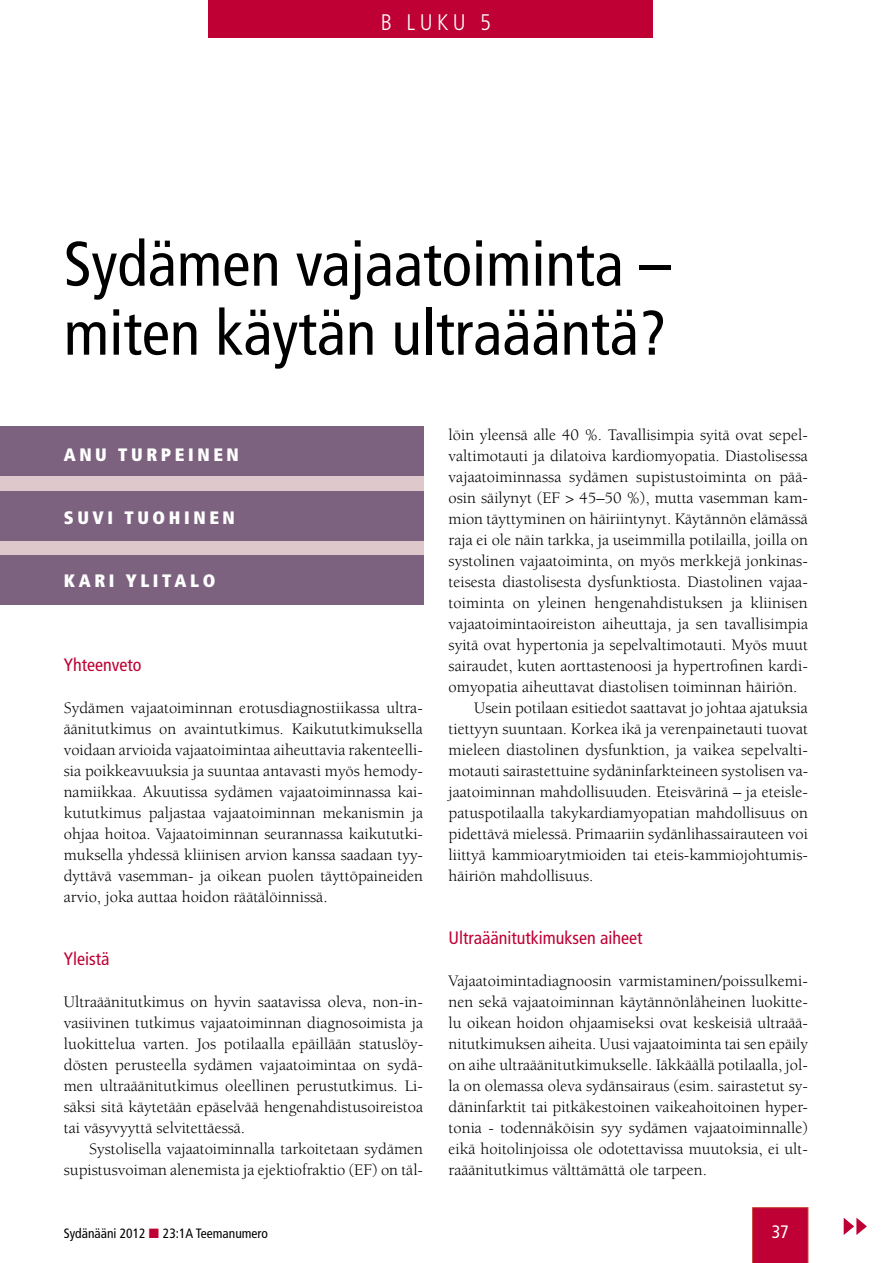
<style>
.page{position:relative;width:893px;height:1263px;background:#fff}
.page>*{position:absolute;margin:0;border:0;box-sizing:border-box;transform-origin:0 0}
.t1{font:condensed 63px/69px "Frutiger";color:#000}
.t2{font:300 condensed 22.5px "Frutiger";color:#fff}
.t3{font:condensed 18px "Frutiger";color:#be0034}
.t4{font:900 condensed 18px "Frutiger";letter-spacing:.2em;color:#fff}
.t5{font:condensed 18px "Frutiger";color:#fff}
.t6{font:16.5px/21px "Berkeley";color:#000;text-align:justify}
.t7{font:condensed 13.5px "Frutiger";color:#000}
.s1{color:#be0034}
</style>
<div class="page">
<div style="left:753px;top:1208px;width:55px;height:55px;background:#be0034"></div>
<div style="left:208px;top:0;width:445px;height:38px;background:#be0034"></div>
<div style="left:0;top:461px;width:423px;height:136px;background:#dec8cc"></div>
<div style="left:0;top:427px;width:423px;height:49px;background:#7d627f"></div>
<div style="left:0;top:492px;width:423px;height:49px;background:#7d627f"></div>
<div style="left:0;top:556px;width:423px;height:49px;background:#7d627f"></div>
<svg style="left:844px;top:1218px;width:23px;height:17px"></svg>
<h2 class="t2" style="left:381px;top:9px;width:112px">B LUKU 5</h2>
<h1 class="t1" style="left:64px;top:230px;width:608px">Sydämen vajaatoiminta – miten käytän ultraääntä?</h1>
<p class="t4" style="left:64px;top:444px;width:177px">ANU TURPEINEN</p>
<p class="t4" style="left:64px;top:507px;width:173px">SUVI TUOHINEN</p>
<p class="t4" style="left:64px;top:570px;width:153px">KARI YLITA LO</p>
<p class="t3" style="left:64px;top:654px;width:79px">Yhteenveto</p>
<p class="t6" style="left:64px;top:698px;width:361px">Sydämen vajaatoiminnan erotusdiagnostiikassa ultra&shy;äänitutkimus on avaintutkimus. Kaikututkimuksella voidaan arvioida vajaatoimintaa aiheuttavia rakenteelli&shy;sia poikkeavuuksia ja suuntaa antavasti myös hemody&shy;namiikkaa. Akuutissa sydämen vajaatoiminnassa kai&shy;kututkimus paljastaa vajaatoiminnan mekanismin ja ohjaa hoitoa. Vajaatoiminnan seurannassa kaikututki&shy;muksella yhdessä kliinisen arvion kanssa saadaan tyy&shy;dyttävä vasemman- ja oikean puolen täyttöpaineiden arvio, joka auttaa hoidon räätälöinnissä.</p>
<p class="t3" style="left:64px;top:948px;width:47px">Yleistä</p>
<p class="t6" style="left:64px;top:992px;width:361px">Ultraäänitutkimus on hyvin saatavissa oleva, non-in&shy;vasiivinen tutkimus vajaatoiminnan diagnosoimista ja luokittelua varten. Jos potilaalla epäillään statuslöy&shy;dösten perusteella sydämen vajaatoimintaa on sydä&shy;men ultraäänitutkimus oleellinen perustutkimus. Li&shy;säksi sitä käytetään epäselvää hengenahdistusoireistoa tai väsyvyyttä selvitettäessä.</p>
<p class="t6" style="left:64px;top:1139px;width:361px;text-align:right">Systolisella vajaatoiminnalla tarkoitetaan sydämen supistusvoiman alenemista ja ejektiofraktio (EF) on täl-</p>
<p class="t6" style="left:449px;top:425px;width:361px">löin yleensä alle 40 %. Tavallisimpia syitä ovat sepel-</p>
<p class="t6" style="left:449px;top:446px;width:361px">valtimotauti ja dilatoiva kardiomyopatia. Diastolisessa</p>
<p class="t6" style="left:449px;top:467px;width:361px">vajaatoiminnassa sydämen supistustoiminta on pää-</p>
<p class="t6" style="left:449px;top:488px;width:361px">osin säilynyt (EF &gt; 45–50 %), mutta vasemman kam-</p>
<p class="t6" style="left:449px;top:509px;width:361px">mion täyttyminen on häiriintynyt. Käytännön elämässä</p>
<p class="t6" style="left:449px;top:530px;width:361px">raja ei ole näin tarkka, ja useimmilla potilailla, joilla on</p>
<p class="t6" style="left:449px;top:551px;width:361px">systolinen vajaatoiminta, on myös merkkejä jonkinas-</p>
<p class="t6" style="left:449px;top:572px;width:361px">teisesta diastolisesta dysfunktiosta. Diastolinen vajaa-</p>
<p class="t6" style="left:449px;top:593px;width:361px">toiminta on yleinen hengenahdistuksen ja kliinisen</p>
<p class="t6" style="left:449px;top:614px;width:361px">vajaatoimintaoireiston aiheuttaja, ja sen tavallisimpia</p>
<p class="t6" style="left:449px;top:635px;width:361px">syitä ovat hypertonia ja sepelvaltimotauti. Myös muut</p>
<p class="t6" style="left:449px;top:656px;width:361px">sairaudet, kuten aorttastenoosi ja hypertrofinen kardi-</p>
<p class="t6" style="left:449px;top:677px;width:350px">omyopatia aiheuttavat diastolisen toiminnan häiriön.</p>
<p class="t6" style="left:474px;top:698px;width:335px">Usein potilaan esitiedot saattavat jo johtaa ajatuksia</p>
<p class="t6" style="left:449px;top:719px;width:361px">tiettyyn suuntaan. Korkea ikä ja verenpainetauti tuovat</p>
<p class="t6" style="left:449px;top:740px;width:361px">mieleen diastolinen dysfunktion, ja vaikea sepelvalti-</p>
<p class="t6" style="left:449px;top:761px;width:361px">motauti sairastettuine sydäninfarkteineen systolisen va-</p>
<p class="t6" style="left:449px;top:782px;width:361px">jaatoiminnan mahdollisuuden. Eteisvärinä – ja eteisle-</p>
<p class="t6" style="left:449px;top:803px;width:361px">patuspotilaalla takykardiamyopatian mahdollisuus on</p>
<p class="t6" style="left:449px;top:824px;width:361px">pidettävä mielessä. Primaariin sydänlihassairauteen voi</p>
<p class="t6" style="left:449px;top:845px;width:361px">liittyä kammioarytmioiden tai eteis-kammiojohtumis-</p>
<p class="t6" style="left:449px;top:866px;width:146px">häiriön mahdollisuus.</p>
<p class="t3" style="left:449px;top:927px;width:195px">Ultraäänitutkimuksen aiheet</p>
<p class="t6" style="left:449px;top:971px;width:361px">Vajaatoimintadiagnoosin varmistaminen/poissulkemi&shy;nen sekä vajaatoiminnan käytännönläheinen luokitte&shy;lu oikean hoidon ohjaamiseksi ovat keskeisiä ultraää&shy;nitutkimuksen aiheita. Uusi vajaatoiminta tai sen epäily on aihe ultraäänitutkimukselle. Iäkkäällä potilaalla, jol&shy;la on olemassa oleva sydänsairaus (esim. sairastetut sy&shy;däninfarktit tai pitkäkestoinen vaikeahoitoinen hyper&shy;tonia - todennäköisin syy sydämen vajaatoiminnalle) eikä hoitolinjoissa ole odotettavissa muutoksia, ei ult&shy;raäänitutkimus välttämättä ole tarpeen.</p>
<p class="t7" style="left:64px;top:1226px;width:206px">Sydänääni 2012 <span class="s1">■</span> 23:1A Teemanumero</p>
<p class="t5" style="left:772px;top:1221px;width:19px">37</p>
</div>
